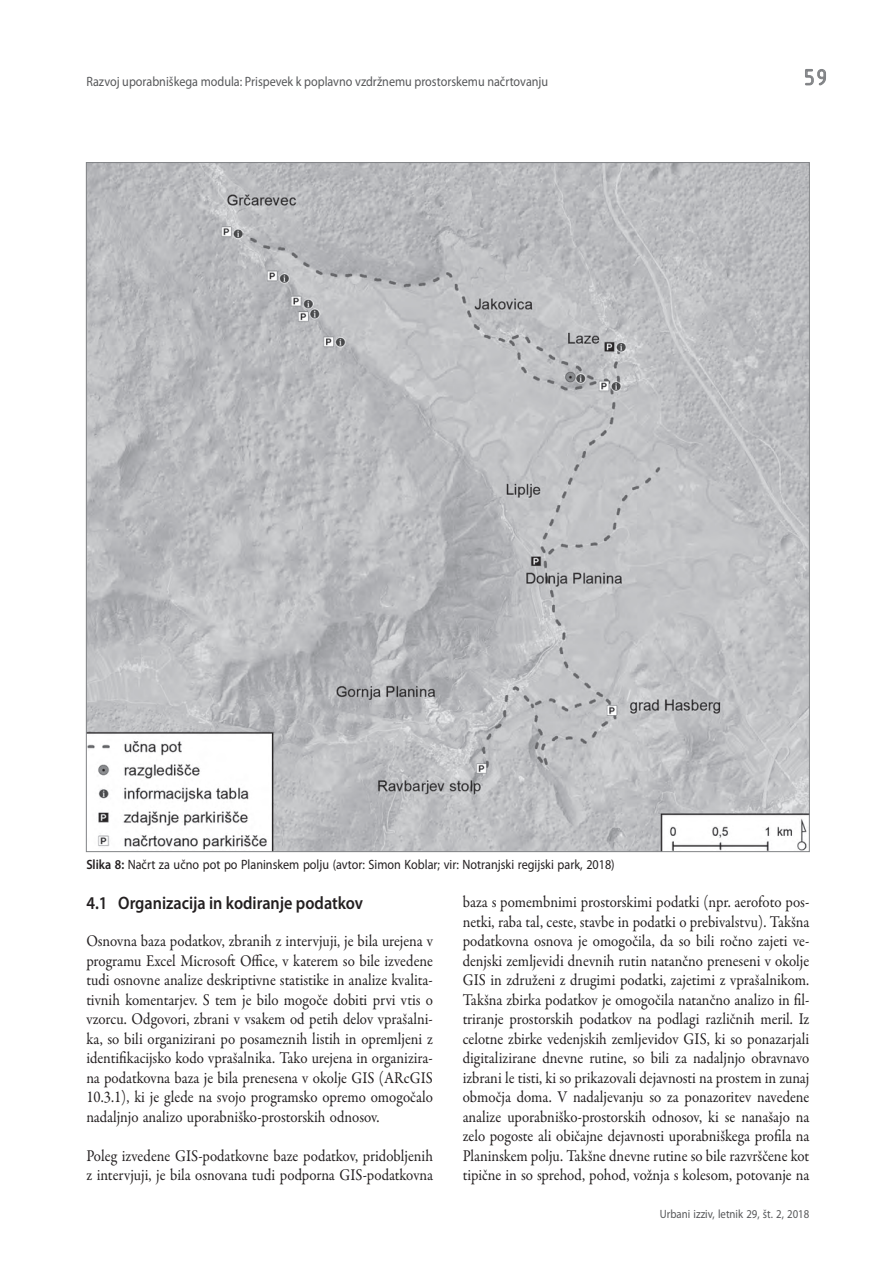
<style>
.page{position:relative;width:895px;height:1264px;background:#fff}
.page>*{position:absolute;margin:0;border:0;box-sizing:border-box;transform-origin:0 0}
.t1{font:24px "ISOCTEUR";color:#808285}
.t2{font:600 18px "Myriad Pro";color:#231f20;scale:.9 1}
.t3{font:16.5px/19.5px "Garamond Premr Pro";color:#231f20;text-align:justify;scale:.9 1}
.t4{font:13.5px "Myriad Pro";color:#231f20;scale:.9 1}
.t5{font:13.5px "Myriad Pro";color:#57585a;scale:.9 1}
.t6{font:12px "Myriad Pro";color:#57585a;scale:.9 1}
.s1{font-weight:600}
</style>
<div class="page">
<svg style="left:805px;top:69px;width:21px;height:17px"></svg>
<img style="left:88px;top:164px;width:720px;height:686px">
<p class="t5" style="left:86px;top:74px;width:515px">Razvoj uporabniškega modula: Prispevek k poplavno vzdržnemu prostorskemu načrtovanju</p>
<h1 class="t1" style="left:801px;top:62px;width:31px">59</h1>
<p class="t4" style="left:86px;top:857px;width:589px"><span class="s1">Slika 8:</span> Načrt za učno pot po Planinskem polju (avtor: Simon Koblar; vir: Notranjski regijski park, 2018)</p>
<p class="t2" style="left:86px;top:891px;width:309px">4.1 Organizacija in kodiranje podatkov</p>
<p class="t3" style="left:86px;top:931px;width:387px">Osnovna baza podatkov, zbranih z intervjuji, je bila urejena v programu Excel Microsoft Office, v katerem so bile izvedene tudi osnovne analize deskriptivne statistike in analize kvalita&shy;tivnih komentarjev. S tem je bilo mogoče dobiti prvi vtis o vzorcu. Odgovori, zbrani v vsakem od petih delov vprašalni&shy;ka, so bili organizirani po posameznih listih in opremljeni z identifikacijsko kodo vprašalnika. Tako urejena in organizira&shy;na podatkovna baza je bila prenesena v okolje GIS (ARcGIS 10.3.1), ki je glede na svojo programsko opremo omogočalo nadaljnjo analizo uporabniško-prostorskih odnosov.</p>
<p class="t3" style="left:86px;top:1146px;width:387px">Poleg izvedene GIS-podatkovne baze podatkov, pridobljenih z intervjuji, je bila osnovana tudi podporna GIS-podatkovna</p>
<p class="t3" style="left:463px;top:892px;width:387px">baza s pomembnimi prostorskimi podatki (npr. aerofoto pos&shy;netki, raba tal, ceste, stavbe in podatki o prebivalstvu). Takšna podatkovna osnova je omogočila, da so bili ročno zajeti ve&shy;denjski zemljevidi dnevnih rutin natančno preneseni v okolje GIS in združeni z drugimi podatki, zajetimi z vprašalnikom.<br>Takšna zbirka podatkov je omogočila natančno analizo in fil&shy;triranje prostorskih podatkov na podlagi različnih meril. Iz celotne zbirke vedenjskih zemljevidov GIS, ki so ponazarjali digitalizirane dnevne rutine, so bili za nadaljnjo obravnavo izbrani le tisti, ki so prikazovali dejavnosti na prostem in zunaj območja doma. V nadaljevanju so za ponazoritev navedene analize uporabniško-prostorskih odnosov, ki se nanašajo na zelo pogoste ali običajne dejavnosti uporabniškega profila na Planinskem polju. Takšne dnevne rutine so bile razvrščene kot tipične in so sprehod, pohod, vožnja s kolesom, potovanje na</p>
<p class="t6" style="left:660px;top:1207px;width:168px">Urbani izziv, letnik 29, št. 2, 2018</p>
</div>
